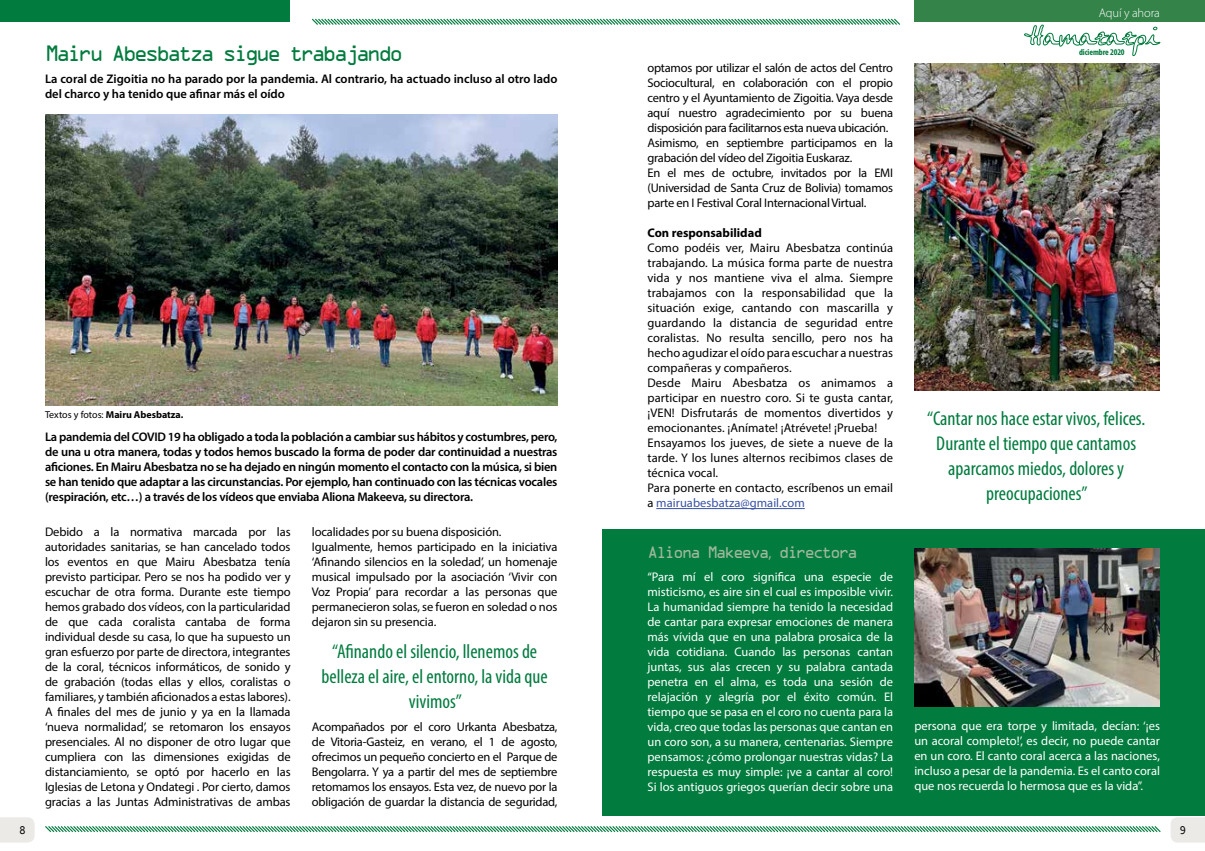
<style>
.page{position:relative;width:1205px;height:851px;background:#fff}
.page>*{position:absolute;margin:0;border:0;box-sizing:border-box;transform-origin:0 0}
.t1{font:condensed 20px/25px "Myriad Pro";color:#017b3e;text-align:center}
.t2{font:20px "OCRA Std";letter-spacing:-.165em;color:#017b3e}
.t3{font:15px "OCRA Std";letter-spacing:-.15em;color:#9fb89c}
.t4{font:12.5px/15px "Myriad Pro";letter-spacing:-.01em;color:#000}
.t5{font:12.5px/15px "Myriad Pro";color:#fff;text-align:justify}
.t6{font:600 12.5px/15px "Myriad Pro";color:#000}
.t7{font:700 12.5px "Myriad Pro";color:#000}
.t8{font:300 12.5px "Myriad Pro";letter-spacing:-.01em;color:#fff}
.t9{font:11.25px "Monotypecom";color:#000}
.t10{font:700 10px "Myriad Pro";color:#000}
.t11{font:700 condensed 8.75px "Myriad Pro";letter-spacing:-.01em;color:#017b3e}
.s1{font-weight:400}
.s2{color:#3953a4}
.s3{font-family:"Myriad Pro"}
</style>
<div class="page">
<hr style="left:656px;top:508px;width:149px;height:1px;background:#3953a4">
<img style="left:914px;top:63px;width:245px;height:328px">
<img style="left:45px;top:114px;width:512px;height:291px">
<div style="left:602px;top:529px;width:603px;height:286px;background:#017b3e"></div>
<div style="left:0;top:0;width:289px;height:21px;background:#017b3e"></div>
<svg style="left:312px;top:18px;width:588px;height:7px"></svg>
<svg style="left:1024px;top:25px;width:136px;height:31px"></svg>
<div style="left:914px;top:0;width:291px;height:22px;background:#348349"></div>
<svg style="left:45px;top:826px;width:1116px;height:7px"></svg>
<svg style="left:1171px;top:817px;width:34px;height:25px"></svg>
<svg style="left:0;top:817px;width:35px;height:25px"></svg>
<img style="left:914px;top:548px;width:246px;height:158px">
<h1 class="t2" style="left:45px;top:44px;width:360px">Mairu Abesbatza sigue trabajando</h1>
<p class="t6" style="left:45px;top:71px;width:514px">La coral de Zigoitia no ha parado por la pandemia. Al contrario, ha actuado incluso al otro lado del charco y ha tenido que afinar más el oído</p>
<p class="t10" style="left:45px;top:407px;width:140px"><span class="s1">Textos y fotos:</span> Mairu Abesbatza.</p>
<p class="t6" style="left:45px;top:429px;width:514px;text-align:justify">La pandemia del COVID 19 ha obligado a toda la población a cambiar sus hábitos y costumbres, pero, de una u otra manera, todas y todos hemos buscado la forma de poder dar continuidad a nuestras aficiones. En Mairu Abesbatza no se ha dejado en ningún momento el contacto con la música, si bien se han tenido que adaptar a las circunstancias. Por ejemplo, han continuado con las técnicas vocales (respiración, etc…) a través de los vídeos que enviaba Aliona Makeeva, su directora.</p>
<p class="t4" style="left:45px;top:524px;width:247px;text-align:justify">Debido a la normativa marcada por las autoridades sanitarias, se han cancelado todos los eventos en que Mairu Abesbatza tenía previsto participar. Pero se nos ha podido ver y escuchar de otra forma. Durante este tiempo hemos grabado dos vídeos, con la particularidad de que cada coralista cantaba de forma individual desde su casa, lo que ha supuesto un gran esfuerzo por parte de directora, integrantes de la coral, técnicos informáticos, de sonido y de grabación (todas ellas y ellos, coralistas o familiares, y también aficionados a estas labores).<br>A finales del mes de junio y ya en la llamada ‘nueva normalidad’, se retomaron los ensayos presenciales. Al no disponer de otro lugar que cumpliera con las dimensiones exigidas de distanciamiento, se optó por hacerlo en las Iglesias de Letona y Ondategi . Por cierto, damos gracias a las Juntas Administrativas de ambas</p>
<p class="t4" style="left:312px;top:524px;width:247px">localidades por su buena disposición.<br>Igualmente, hemos participado en la iniciativa ‘Afinando silencios en la soledad’, un homenaje musical impulsado por la asociación ‘Vivir con Voz Propia’ para recordar a las personas que permanecieron solas, se fueron en soledad o nos dejaron sin su presencia.</p>
<h1 class="t1" style="left:322px;top:638px;width:228px">“Afinando el silencio, llenemos de belleza el aire, el entorno, la vida que vivimos”</h1>
<p class="t4" style="left:312px;top:719px;width:247px;text-align:justify">Acompañados por el coro Urkanta Abesbatza, de Vitoria-Gasteiz, en verano, el 1 de agosto, ofrecimos un pequeño concierto en el Parque de Bengolarra. Y ya a partir del mes de septiembre retomamos los ensayos. Esta vez, de nuevo por la obligación de guardar la distancia de seguridad,</p>
<p class="t4" style="left:647px;top:60px;width:247px">optamos por utilizar el salón de actos del Centro Sociocultural, en colaboración con el propio centro y el Ayuntamiento de Zigoitia. Vaya desde aquí nuestro agradecimiento por su buena disposición para facilitarnos esta nueva ubicación.<br>Asimismo, en septiembre participamos en la grabación del vídeo del Zigoitia Euskaraz.<br>En el mes de octubre, invitados por la EMI (Universidad de Santa Cruz de Bolivia) tomamos parte en I Festival Coral Internacional Virtual.</p>
<p class="t7" style="left:647px;top:225px;width:116px">Con responsabilidad</p>
<p class="t4" style="left:647px;top:240px;width:247px">Como podéis ver, Mairu Abesbatza continúa trabajando. La música forma parte de nuestra vida y nos mantiene viva el alma. Siempre trabajamos con la responsabilidad que la situación exige, cantando con mascarilla y guardando la distancia de seguridad entre coralistas. No resulta sencillo, pero nos ha hecho agudizar el oído para escuchar a nuestras compañeras y compañeros.<br>Desde Mairu Abesbatza os animamos a participar en nuestro coro. Si te gusta cantar, ¡VEN! Disfrutarás de momentos divertidos y emocionantes. ¡Anímate! ¡Atrévete! ¡Prueba!<br>Ensayamos los jueves, de siete a nueve de la tarde. Y los lunes alternos recibimos clases de técnica vocal.<br>Para ponerte en contacto, escríbenos un email a <span class="s2">mairuabesbatza@gmail.com</span></p>
<p class="t3" style="left:647px;top:545px;width:212px">Aliona Makeeva<span class="s3">,</span> directora</p>
<p class="t5" style="left:647px;top:568px;width:247px">“Para mí el coro significa una especie de misticismo, es aire sin el cual es imposible vivir.<br>La humanidad siempre ha tenido la necesidad de cantar para expresar emociones de manera más vívida que en una palabra prosaica de la vida cotidiana. Cuando las personas cantan juntas, sus alas crecen y su palabra cantada penetra en el alma, es toda una sesión de relajación y alegría por el éxito común. El tiempo que se pasa en el coro no cuenta para la vida, creo que todas las personas que cantan en un coro son, a su manera, centenarias. Siempre pensamos: ¿cómo prolongar nuestras vidas? La respuesta es muy simple: ¡ve a cantar al coro!<br>Si los antiguos griegos querían decir sobre una</p>
<p class="t8" style="left:1099px;top:6px;width:63px">Aquí y ahora</p>
<p class="t11" style="left:1079px;top:46px;width:47px">diciembre 2020</p>
<h1 class="t1" style="left:927px;top:406px;width:220px">“Cantar nos hace estar vivos, felices.<br>Durante el tiempo que cantamos aparcamos miedos, dolores y preocupaciones”</h1>
<p class="t5" style="left:914px;top:718px;width:247px">persona que era torpe y limitada, decían: ‘¡es un acoral completo!’, es decir, no puede cantar en un coro. El canto coral acerca a las naciones, incluso a pesar de la pandemia. Es el canto coral que nos recuerda lo hermosa que es la vida”.</p>
<p class="t9" style="left:19px;top:823px;width:8px">8</p>
<p class="t9" style="left:1179px;top:823px;width:8px">9</p>
</div>
